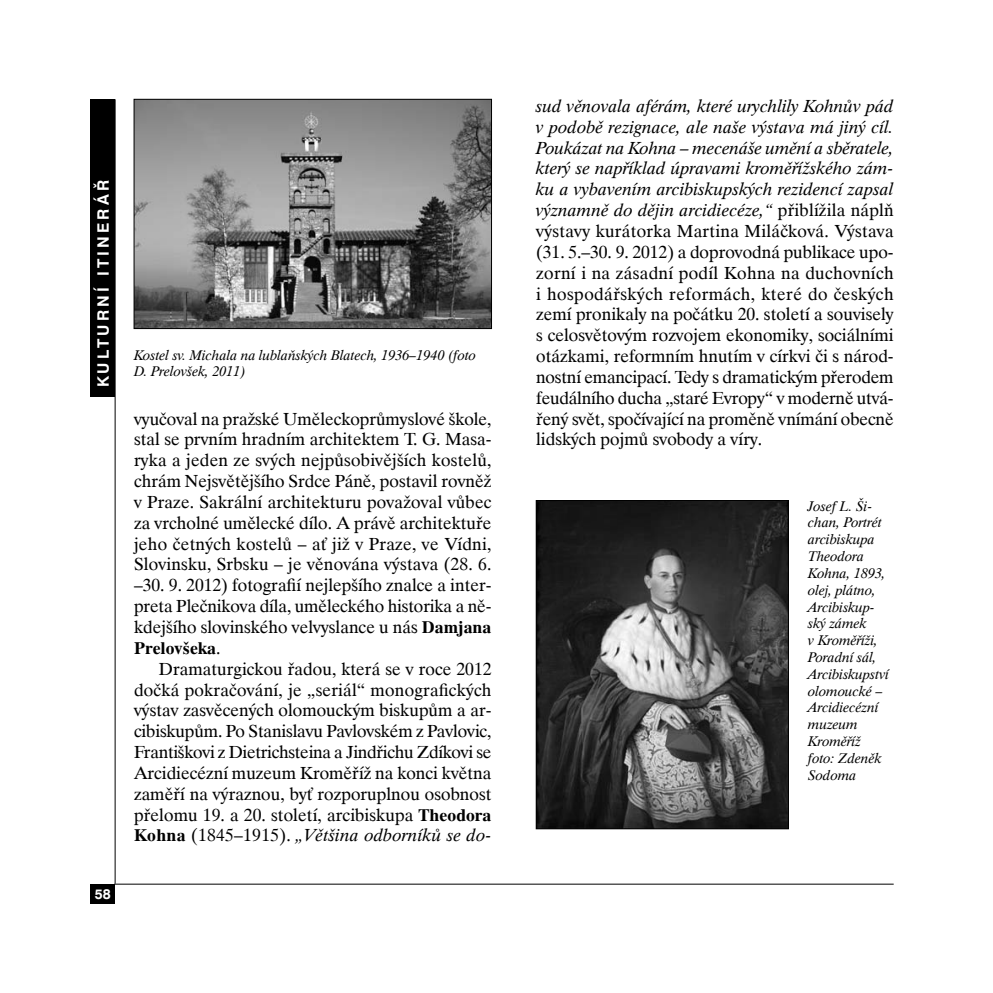
<style>
.page{position:relative;width:993px;height:993px;background:#fff}
.page>*{position:absolute;margin:0;border:0;box-sizing:border-box;transform-origin:0 0}
.t1{font:17.5px/20.8px "Dutch 801 AT";color:#000;text-align:justify}
.t2{font:700 15.75px "Swiss 721 AT";letter-spacing:.2em;color:#fff}
.t3{font:italic 14px/16.8px "Dutch 801 AT";color:#000}
.t4{font:700 14px "Swiss 721 AT";color:#fff}
.s1{font-weight:700}
.s2{font-style:italic}
</style>
<div class="page">
<hr style="left:114px;top:883px;width:779px;height:1px;background:#000">
<hr style="left:115px;top:99px;width:1px;height:784px;background:#000">
<div style="left:90px;top:99px;width:25px;height:298px;background:#000"></div>
<div style="left:90px;top:883px;width:25px;height:20px;background:#000"></div>
<img style="left:136px;top:101px;width:353px;height:226px">
<div style="left:134px;top:99px;width:357px;height:230px;border:1px solid #000"></div>
<img style="left:537px;top:502px;width:249px;height:324px">
<div style="left:535px;top:500px;width:253px;height:328px;border:1px solid #000"></div>
<p class="t2" style="left:94px;top:387px;width:209px;rotate:-90deg">KULTURNÍ ITINERÁŘ</p>
<p class="t4" style="left:95px;top:885px;width:17px">58</p>
<p class="t3" style="left:134px;top:347px;width:343px">Kostel sv. Michala na lublaňských Blatech, 1936–1940 (foto<br>D. Prelovšek, 2011)</p>
<p class="t1" style="left:134px;top:410px;width:359px">vyučoval na pražské Uměleckoprůmyslové škole, stal se prvním hradním architektem T. G. Masa&shy;ryka a jeden ze svých nejpůsobivějších kostelů, chrám Nejsvětějšího Srdce Páně, postavil rovněž v Praze. Sakrální architekturu považoval vůbec za vrcholné umělecké dílo. A právě architektuře jeho četných kostelů – ať již v Praze, ve Vídni, Slovinsku, Srbsku – je věnována výstava (28. 6. –30. 9. 2012) fotografií nejlepšího znalce a inter&shy;preta Plečnikova díla, uměleckého historika a ně&shy;kdejšího slovinského velvyslance u nás <span class="s1">Damjana Prelovšeka</span>.</p>
<p class="t1" style="left:134px;top:660px;width:359px;text-indent:25px">Dramaturgickou řadou, která se v roce 2012 dočká pokračování, je „seriál“ monografických výstav zasvěcených olomouckým biskupům a ar&shy;cibiskupům. Po Stanislavu Pavlovském z Pavlovic, Františkovi z Dietrichsteina a Jindřichu Zdíkovi se Arcidiecézní muzeum Kroměříž na konci května zaměří na výraznou, byť rozporuplnou osobnost přelomu 19. a 20. století, arcibiskupa <span class="s1">Theodora Kohna</span> (1845–1915). <span class="s2">„Většina odborníků se do-</span></p>
<p class="t1" style="left:536px;top:97px;width:359px"><span class="s2">sud věnovala aférám, které urychlily Kohnův pád v podobě rezignace, ale naše výstava má jiný cíl.<br>Poukázat na Kohna – mecenáše umění a sběratele, který se například úpravami kroměřížského zám&shy;ku a vybavením arcibiskupských rezidencí zapsal významně do dějin arcidiecéze,“</span> přiblížila náplň výstavy kurátorka Martina Miláčková. Výstava (31. 5.–30. 9. 2012) a doprovodná publikace upo&shy;zorní i na zásadní podíl Kohna na duchovních i hospodářských reformách, které do českých zemí pronikaly na počátku 20. století a souvisely s celosvětovým rozvojem ekonomiky, sociálními otázkami, reformním hnutím v církvi či s národ&shy;nostní emancipací. Tedy s dramatickým přerodem feudálního ducha „staré Evropy“ v moderně utvá&shy;řený svět, spočívající na proměně vnímání obecně lidských pojmů svobody a víry.</p>
<p class="t3" style="left:808px;top:498px;width:82px">Josef L. Ši&shy;chan, Portrét arcibiskupa<br>Theodora<br>Kohna, 1893, olej, plátno,<br>Arcibiskup&shy;ský zámek<br>v Kroměříži,<br>Poradní sál,<br>Arcibiskupství olomoucké –<br>Arcidiecézní muzeum<br>Kroměříž foto: Zdeněk<br>Sodoma</p>
</div>
